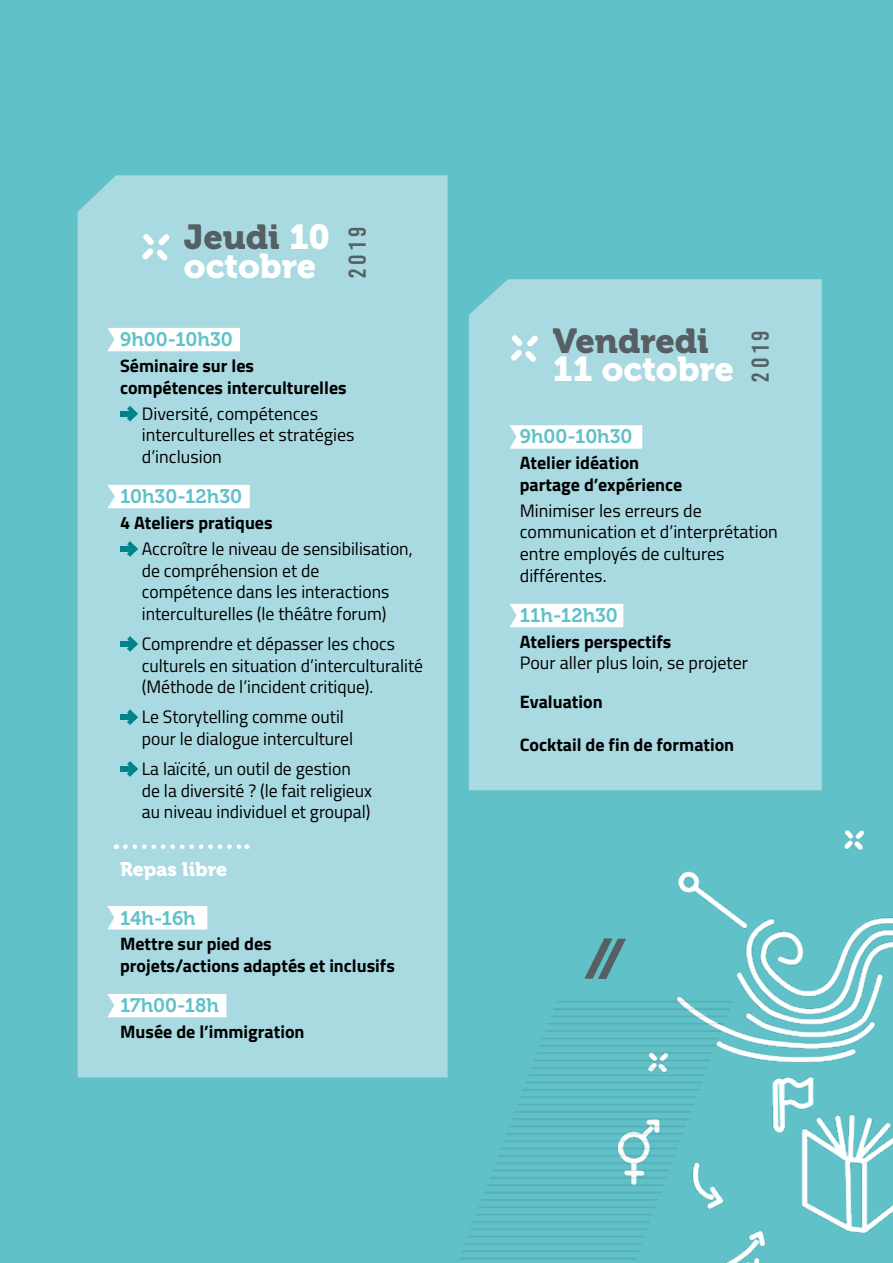
<style>
.page{position:relative;width:893px;height:1263px;background:#60c1c9}
.page>*{position:absolute;margin:0;border:0;box-sizing:border-box;transform-origin:0 0}
.t1{font:34.5px/28.5px "Museo 900";color:#fff}
.t2{font:34.5px "Museo 900";color:#555f64}
.t3{font:24.3px "Bebas Kai";letter-spacing:.18em;color:#555f64}
.t4{font:19.5px "Museo 700";color:#60c1c9}
.t5{font:19.5px "Museo 900";color:#fff}
.t6{font:18px/21.6px "Titillium";color:#000}
.t7{font:700 18px/21.6px "Titillium";color:#000}
.s1{color:#555f64}
</style>
<div class="page">
<img style="left:678px;top:830px;width:215px;height:433px">
<svg style="left:584px;top:938px;width:42px;height:41px"></svg>
<img style="left:459px;top:997px;width:275px;height:266px">
<div style="left:469px;top:279px;width:353px;height:511px;background:#a9dae2"></div>
<svg style="left:510px;top:425px;width:132px;height:24px;background:#fafdfd"></svg>
<div style="left:510px;top:604px;width:113px;height:23px;background:#fff"></div>
<svg style="left:511px;top:335px;width:27px;height:27px"></svg>
<div style="left:78px;top:175px;width:370px;height:902px;background:#a9dae2"></div>
<svg style="left:142px;top:234px;width:28px;height:26px"></svg>
<div style="left:107px;top:328px;width:133px;height:23px;background:#fff"></div>
<div style="left:107px;top:906px;width:100px;height:23px;background:#fff"></div>
<div style="left:107px;top:994px;width:119px;height:23px;background:#fff"></div>
<div style="left:107px;top:485px;width:143px;height:23px;background:#fff"></div>
<div style="left:120px;top:411px;width:14px;height:5px;background:#00848c"></div>
<svg style="left:127px;top:406px;width:11px;height:16px"></svg>
<div style="left:120px;top:547px;width:14px;height:5px;background:#00848c"></div>
<svg style="left:127px;top:541px;width:11px;height:16px"></svg>
<div style="left:120px;top:641px;width:14px;height:6px;background:#00848c"></div>
<svg style="left:127px;top:636px;width:11px;height:16px"></svg>
<div style="left:120px;top:715px;width:14px;height:5px;background:#00848c"></div>
<svg style="left:127px;top:709px;width:11px;height:16px"></svg>
<div style="left:120px;top:766px;width:14px;height:6px;background:#00848c"></div>
<svg style="left:127px;top:761px;width:11px;height:16px"></svg>
<svg style="left:125px;top:844px;width:122px;height:5px"></svg>
<h1 class="t1" style="left:184px;top:223px;width:147px"><span class="s1">Jeudi</span> 10 octobre</h1>
<h2 class="t3" style="left:344px;top:278px;width:53px;rotate:-90deg">2019</h2>
<p class="t4" style="left:120px;top:329px;width:114px">9h00-10h30</p>
<p class="t7" style="left:120px;top:354px;width:228px">Séminaire sur les compétences interculturelles</p>
<p class="t6" style="left:142px;top:402px;width:214px">Diversité, compétences interculturelles et stratégies d’inclusion</p>
<p class="t4" style="left:120px;top:486px;width:124px">10h30-12h30</p>
<p class="t7" style="left:120px;top:511px;width:154px">4 Ateliers pratiques</p>
<p class="t6" style="left:142px;top:537px;width:272px">Accroître le niveau de sensibilisation, de compréhension et de compétence dans les interactions interculturelles (le théâtre forum)</p>
<p class="t6" style="left:142px;top:632px;width:283px">Comprendre et dépasser les chocs culturels en situation d’interculturalité (Méthode de l’incident critique).</p>
<p class="t6" style="left:142px;top:705px;width:213px">Le Storytelling comme outil pour le dialogue interculturel</p>
<p class="t6" style="left:142px;top:757px;width:232px">La laïcité, un outil de gestion de la diversité ? (le fait religieux au niveau individuel et groupal)</p>
<p class="t5" style="left:120px;top:858px;width:109px">Repas libre</p>
<p class="t4" style="left:120px;top:907px;width:77px">14h-16h</p>
<p class="t7" style="left:120px;top:932px;width:276px">Mettre sur pied des projets/actions adaptés et inclusifs</p>
<p class="t4" style="left:120px;top:995px;width:100px">17h00-18h</p>
<p class="t7" style="left:120px;top:1020px;width:186px">Musée de l’immigration</p>
<h1 class="t2" style="left:553px;top:321px;width:158px">Vendredi</h1>
<h1 class="t1" style="left:553px;top:355px;width:183px">11 octobre</h1>
<h2 class="t3" style="left:747px;top:382px;width:53px;rotate:-90deg">2019</h2>
<p class="t4" style="left:520px;top:426px;width:114px">9h00-10h30</p>
<p class="t7" style="left:520px;top:451px;width:164px">Atelier idéation partage d’expérience</p>
<p class="t6" style="left:520px;top:499px;width:260px">Minimiser les erreurs de communication et d’interprétation entre employés de cultures différentes.</p>
<p class="t4" style="left:520px;top:604px;width:100px">11h-12h30</p>
<p class="t7" style="left:520px;top:630px;width:153px">Ateliers perspectifs</p>
<p class="t6" style="left:520px;top:651px;width:230px">Pour aller plus loin, se projeter</p>
<p class="t7" style="left:520px;top:690px;width:84px">Evaluation</p>
<p class="t7" style="left:520px;top:733px;width:216px">Cocktail de fin de formation</p>
</div>
